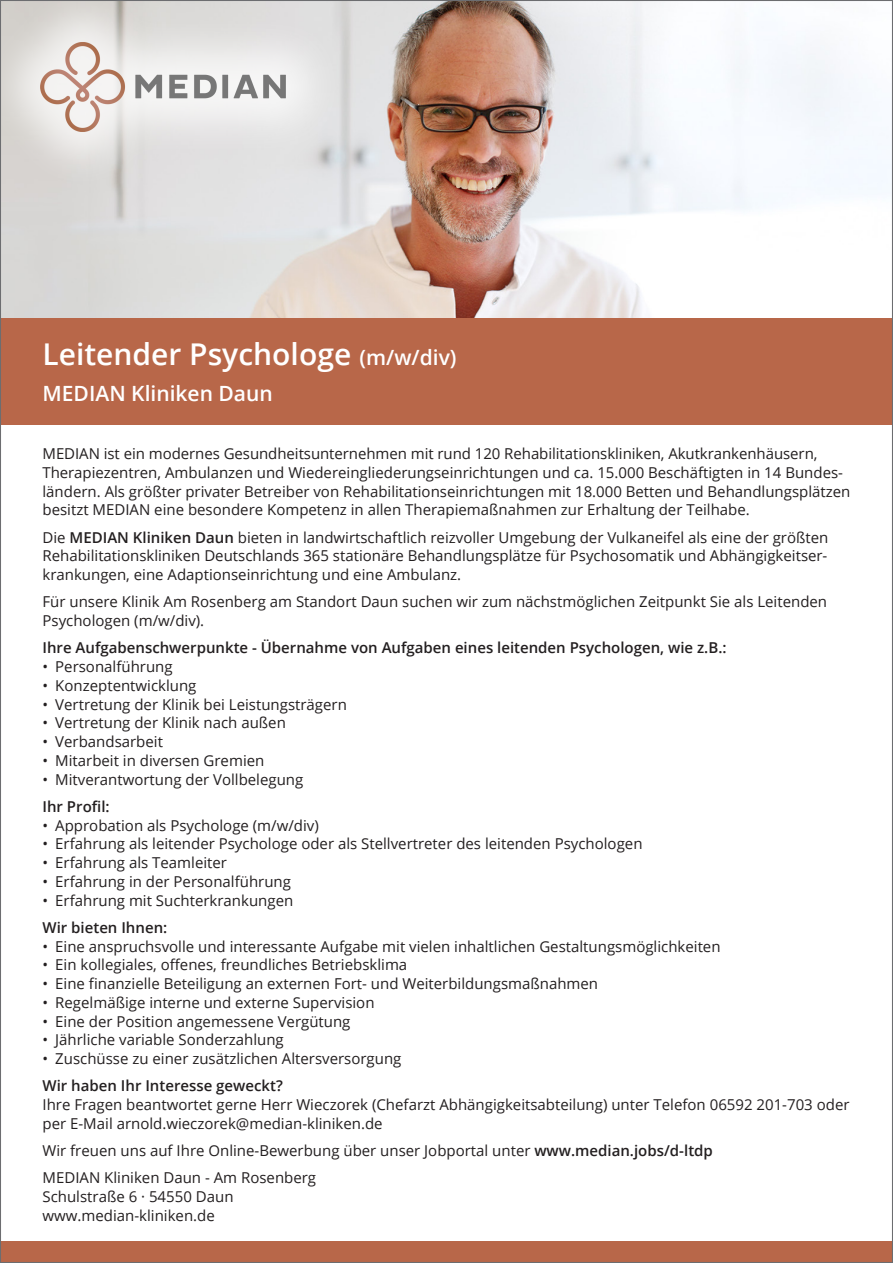
<style>
.page{position:relative;width:893px;height:1263px;background:#fff}
.page>*{position:absolute;margin:0;border:0;box-sizing:border-box;transform-origin:0 0}
.t1{font:600 30px "Open Sans";color:#fff}
.t2{font:600 21px "Open Sans";color:#fff}
.t3{font:15px/18.8px "Open Sans";color:#231f20}
.t4{font:600 15px "Open Sans";color:#231f20}
.s1{font-size:21px}
.s2{font-weight:600}
</style>
<div class="page">
<img style="left:2px;top:2px;width:889px;height:316px">
<div style="left:0;top:1242px;width:893px;height:21px;background:#b86749"></div>
<div style="left:0;top:0;width:345px;height:190px;background:#fff;opacity:.75"></div>
<img style="left:34px;top:41px;width:259px;height:93px">
<div style="left:1px;top:318px;width:892px;height:106px;background:#b86749"></div>
<h1 class="t1" style="left:43px;top:334px;width:416px">Leitender Psychologe <span class="s1">(m/w/div)</span></h1>
<h2 class="t2" style="left:43px;top:379px;width:232px">MEDIAN Kliniken Daun</h2>
<p class="t3" style="left:43px;top:444px;width:809px">MEDIAN ist ein modernes Gesundheitsunternehmen mit rund 120 Rehabilitationskliniken, Akutkrankenhäusern, Therapiezentren, Ambulanzen und Wiedereingliederungseinrichtungen und ca. 15.000 Beschäftigten in 14 Bundes&shy;ländern. Als größter privater Betreiber von Rehabilitationseinrichtungen mit 18.000 Betten und Behandlungsplätzen besitzt MEDIAN eine besondere Kompetenz in allen Therapiemaßnahmen zur Erhaltung der Teilhabe.</p>
<p class="t3" style="left:43px;top:527px;width:787px;text-align:justify">Die <span class="s2">MEDIAN Kliniken Daun</span> bieten in landwirtschaftlich reizvoller Umgebung der Vulkaneifel als eine der größten Rehabilitationskliniken Deutschlands 365 stationäre Behandlungsplätze für Psychosomatik und Abhängigkeitser&shy;krankungen, eine Adaptionseinrichtung und eine Ambulanz.</p>
<p class="t3" style="left:43px;top:592px;width:786px">Für unsere Klinik Am Rosenberg am Standort Daun suchen wir zum nächstmöglichen Zeitpunkt Sie als Leitenden<br>Psychologen (m/w/div).</p>
<p class="t4" style="left:43px;top:638px;width:685px">Ihre Aufgabenschwerpunkte - Übernahme von Aufgaben eines leitenden Psychologen, wie z.B.:</p>
<p class="t3" style="left:43px;top:657px;width:132px">• Personalführung</p>
<p class="t3" style="left:43px;top:676px;width:155px">• Konzeptentwicklung</p>
<p class="t3" style="left:43px;top:694px;width:306px">• Vertretung der Klinik bei Leistungsträgern</p>
<p class="t3" style="left:43px;top:713px;width:245px">• Vertretung der Klinik nach außen</p>
<p class="t3" style="left:43px;top:732px;width:122px">• Verbandsarbeit</p>
<p class="t3" style="left:43px;top:751px;width:223px">• Mitarbeit in diversen Gremien</p>
<p class="t3" style="left:43px;top:769px;width:262px">• Mitverantwortung der Vollbelegung</p>
<p class="t4" style="left:43px;top:796px;width:69px">Ihr Profil:</p>
<p class="t3" style="left:43px;top:815px;width:278px">• Approbation als Psychologe (m/w/div)</p>
<p class="t3" style="left:43px;top:834px;width:601px">• Erfahrung als leitender Psychologe oder als Stellvertreter des leitenden Psychologen</p>
<p class="t3" style="left:43px;top:853px;width:186px">• Erfahrung als Teamleiter</p>
<p class="t3" style="left:43px;top:872px;width:250px">• Erfahrung in der Personalführung</p>
<p class="t3" style="left:43px;top:890px;width:252px">• Erfahrung mit Suchterkrankungen</p>
<p class="t4" style="left:43px;top:917px;width:126px">Wir bieten Ihnen:</p>
<p class="t3" style="left:43px;top:936px;width:680px">• Eine anspruchsvolle und interessante Aufgabe mit vielen inhaltlichen Gestaltungsmöglichkeiten</p>
<p class="t3" style="left:43px;top:955px;width:366px">• Ein kollegiales, offenes, freundliches Betriebsklima</p>
<p class="t3" style="left:43px;top:974px;width:557px">• Eine finanzielle Beteiligung an externen Fort- und Weiterbildungsmaßnahmen</p>
<p class="t3" style="left:43px;top:993px;width:334px">• Regelmäßige interne und externe Supervision</p>
<p class="t3" style="left:43px;top:1011px;width:309px">• Eine der Position angemessene Vergütung</p>
<p class="t3" style="left:43px;top:1030px;width:243px">• Jährliche variable Sonderzahlung</p>
<p class="t3" style="left:43px;top:1049px;width:360px">• Zuschüsse zu einer zusätzlichen Altersversorgung</p>
<p class="t4" style="left:43px;top:1076px;width:242px">Wir haben Ihr Interesse geweckt?</p>
<p class="t3" style="left:43px;top:1095px;width:808px">Ihre Fragen beantwortet gerne Herr Wieczorek (Chefarzt Abhängigkeitsabteilung) unter Telefon 06592 201-703 oder per E-Mail arnold.wieczorek@median-kliniken.de</p>
<p class="t3" style="left:43px;top:1137px;width:672px;line-height:27.3px">Wir freuen uns auf Ihre Online-Bewerbung über unser Jobportal unter <span class="s2">www.median.jobs/d-ltdp<br></span>MEDIAN Kliniken Daun - Am Rosenberg</p>
<p class="t3" style="left:43px;top:1187px;width:193px">Schulstraße 6 · 54550 Daun www.median-kliniken.de</p>
</div>
